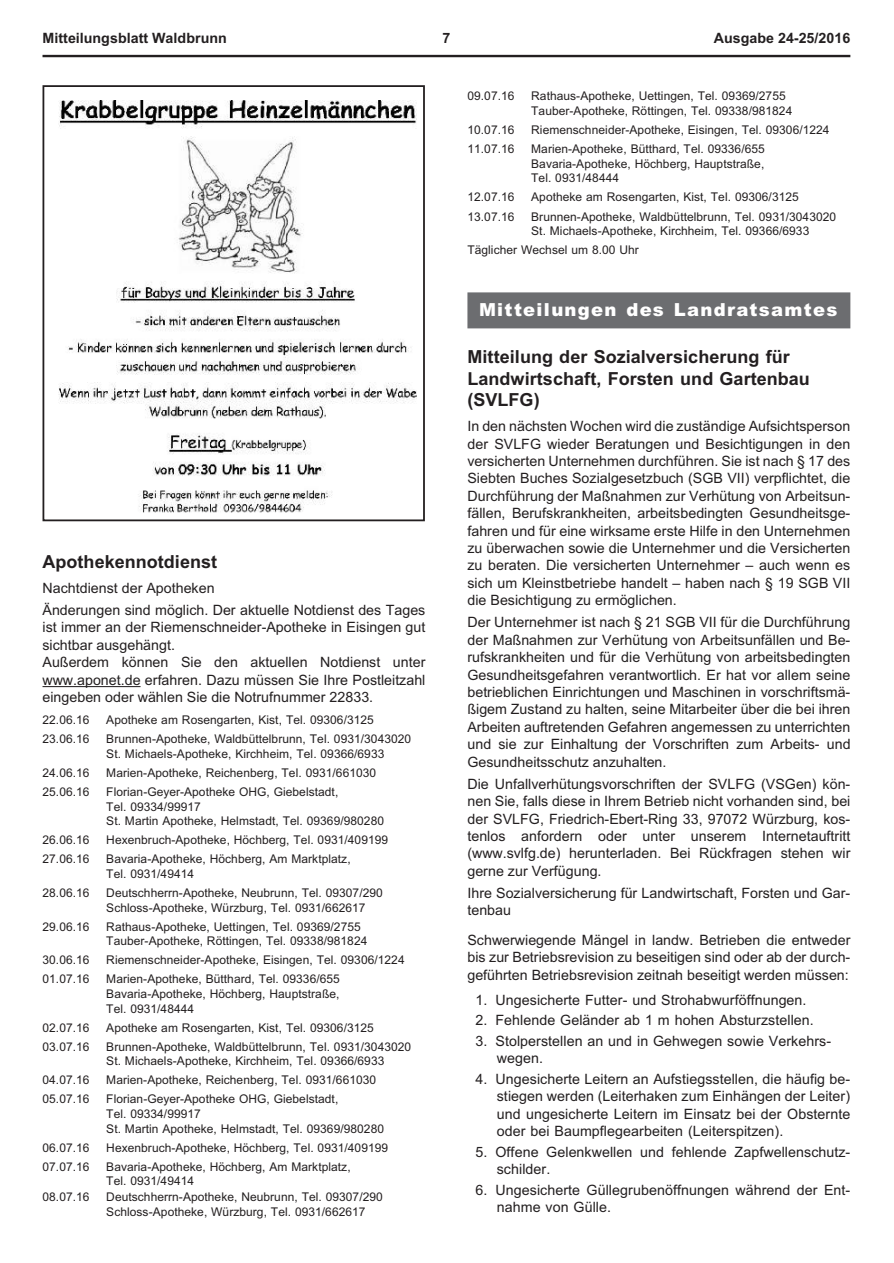
<style>
.page{position:relative;width:894px;height:1263px;background:#fff}
.page>*{position:absolute;margin:0;border:0;box-sizing:border-box;transform-origin:0 0}
.t1{font:700 18px/21.8px "Arial";color:#231f20}
.t2{font:900 18px "Arial";letter-spacing:.07em;color:#fff}
.t3{font:14.25px/17.4px "Arial";color:#231f20}
.t4{font:700 14.25px "Arial";letter-spacing:.005em;color:#231f20}
.t5{font:12px/14.7px "Arial";letter-spacing:.005em;color:#231f20}
</style>
<div class="page">
<hr style="left:43px;top:686px;width:98px;height:1px;background:#231f20">
<div style="left:467px;top:292px;width:383px;height:36px;background:#6c6d70"></div>
<hr style="left:43px;top:55px;width:807px;height:2px;background:#231f20">
<img style="left:58px;top:100px;width:358px;height:413px">
<div style="left:43px;top:85px;width:382px;height:436px;border:2px solid #231f20"></div>
<p class="t4" style="left:43px;top:32px;width:186px">Mitteilungsblatt Waldbrunn</p>
<p class="t4" style="left:442px;top:32px;width:9px">7</p>
<p class="t4" style="left:714px;top:32px;width:138px">Ausgabe 24-25/2016</p>
<p class="t1" style="left:43px;top:552px;width:176px">Apo the ken not dienst</p>
<p class="t3" style="left:43px;top:578px;width:384px;line-height:22.2px">Nacht dienst der Apo the ken<br>Än de run gen sind mög lich. Der ak tu el le Not dienst des Ta ges</p>
<p class="t3" style="left:43px;top:620px;width:384px">ist im mer an der Rie men schnei der-Apo the ke in Ei sin gen gut sicht bar aus ge hängt.<br>Au ßer dem kön nen Sie den ak tu el len Not dienst un ter www.apo net.de er fah ren. Dazu müs sen Sie Ihre Post leit zahl ein ge ben oder wäh len Sie die Not ruf num mer 22833.</p>
<p class="t5" style="left:43px;top:714px;width:49px">22.06.16</p>
<p class="t5" style="left:106px;top:714px;width:269px">Apo the ke am Ro sen gar ten, Kist, Tel. 09306/3125</p>
<p class="t5" style="left:43px;top:733px;width:49px">23.06.16</p>
<p class="t5" style="left:106px;top:733px;width:306px">Brun nen-Apo the ke, Wald büt tel brunn, Tel. 0931/3043020<br>St. Mi cha els-Apo the ke, Kirch heim, Tel. 09366/6933</p>
<p class="t5" style="left:43px;top:766px;width:49px">24.06.16</p>
<p class="t5" style="left:106px;top:766px;width:271px">Ma rien-Apo the ke, Rei chen berg, Tel. 0931/661030</p>
<p class="t5" style="left:43px;top:785px;width:49px">25.06.16</p>
<p class="t5" style="left:106px;top:785px;width:279px">Flo ri an-Gey er-Apo the ke OHG, Gie bels tadt,<br>Tel. 09334/99917<br>St. Mar tin Apo the ke, Helms tadt, Tel. 09369/980280</p>
<p class="t5" style="left:43px;top:834px;width:49px">26.06.16</p>
<p class="t5" style="left:106px;top:834px;width:283px">He xen bruch-Apo the ke, Höch berg, Tel. 0931/409199</p>
<p class="t5" style="left:43px;top:853px;width:49px">27.06.16</p>
<p class="t5" style="left:106px;top:853px;width:246px">Ba va ria-Apo the ke, Höch berg, Am Markt platz,<br>Tel. 0931/49414</p>
<p class="t5" style="left:43px;top:886px;width:49px">28.06.16</p>
<p class="t5" style="left:106px;top:886px;width:278px">Deutsch herrn-Apo the ke, Neu brunn, Tel. 09307/290<br>Schloss-Apo the ke, Würz burg, Tel. 0931/662617</p>
<p class="t5" style="left:43px;top:920px;width:49px">29.06.16</p>
<p class="t5" style="left:106px;top:920px;width:263px">Rat haus-Apo the ke, Uet tin gen, Tel. 09369/2755<br>Tau ber-Apo the ke, Röt tin gen, Tel. 09338/981824</p>
<p class="t5" style="left:43px;top:954px;width:49px">30.06.16</p>
<p class="t5" style="left:106px;top:954px;width:300px">Rie men schnei der-Apo the ke, Ei sin gen, Tel. 09306/1224</p>
<p class="t5" style="left:43px;top:973px;width:49px">01.07.16</p>
<p class="t5" style="left:106px;top:973px;width:235px;text-align:justify">Ma rien-Apo the ke, Bütt hard, Tel. 09336/655<br>Ba va ria-Apo the ke, Höch berg, Haupt stra ße, Tel. 0931/48444</p>
<p class="t5" style="left:43px;top:1021px;width:49px">02.07.16</p>
<p class="t5" style="left:106px;top:1021px;width:269px">Apo the ke am Ro sen gar ten, Kist, Tel. 09306/3125</p>
<p class="t5" style="left:43px;top:1040px;width:49px">03.07.16</p>
<p class="t5" style="left:106px;top:1040px;width:306px">Brun nen-Apo the ke, Wald büt tel brunn, Tel. 0931/3043020<br>St. Mi cha els-Apo the ke, Kirch heim, Tel. 09366/6933</p>
<p class="t5" style="left:43px;top:1074px;width:49px">04.07.16</p>
<p class="t5" style="left:106px;top:1074px;width:271px">Ma rien-Apo the ke, Rei chen berg, Tel. 0931/661030</p>
<p class="t5" style="left:43px;top:1093px;width:49px">05.07.16</p>
<p class="t5" style="left:106px;top:1093px;width:279px">Flo ri an-Gey er-Apo the ke OHG, Gie bels tadt,<br>Tel. 09334/99917<br>St. Mar tin Apo the ke, Helms tadt, Tel. 09369/980280</p>
<p class="t5" style="left:43px;top:1141px;width:49px">06.07.16</p>
<p class="t5" style="left:106px;top:1141px;width:283px">He xen bruch-Apo the ke, Höch berg, Tel. 0931/409199</p>
<p class="t5" style="left:43px;top:1160px;width:49px">07.07.16</p>
<p class="t5" style="left:106px;top:1160px;width:246px">Ba va ria-Apo the ke, Höch berg, Am Markt platz,<br>Tel. 0931/49414</p>
<p class="t5" style="left:43px;top:1191px;width:49px">08.07.16</p>
<p class="t5" style="left:106px;top:1191px;width:278px">Deutsch herrn-Apo the ke, Neu brunn, Tel. 09307/290<br>Schloss-Apo the ke, Würz burg, Tel. 0931/662617</p>
<p class="t5" style="left:467px;top:89px;width:49px">09.07.16</p>
<p class="t5" style="left:531px;top:89px;width:263px">Rat haus-Apo the ke, Uet tin gen, Tel. 09369/2755<br>Tau ber-Apo the ke, Röt tin gen, Tel. 09338/981824</p>
<p class="t5" style="left:467px;top:123px;width:49px">10.07.16</p>
<p class="t5" style="left:531px;top:123px;width:300px">Rie men schnei der-Apo the ke, Ei sin gen, Tel. 09306/1224</p>
<p class="t5" style="left:467px;top:142px;width:49px">11.07.16</p>
<p class="t5" style="left:531px;top:142px;width:235px;text-align:justify">Ma rien-Apo the ke, Bütt hard, Tel. 09336/655<br>Ba va ria-Apo the ke, Höch berg, Haupt stra ße, Tel. 0931/48444</p>
<p class="t5" style="left:467px;top:191px;width:49px">12.07.16</p>
<p class="t5" style="left:531px;top:191px;width:269px">Apo the ke am Ro sen gar ten, Kist, Tel. 09306/3125</p>
<p class="t5" style="left:467px;top:210px;width:49px">13.07.16</p>
<p class="t5" style="left:531px;top:210px;width:306px">Brun nen-Apo the ke, Wald büt tel brunn, Tel. 0931/3043020<br>St. Mi cha els-Apo the ke, Kirch heim, Tel. 09366/6933</p>
<p class="t5" style="left:467px;top:244px;width:173px">Täg li cher Wech sel um 8.00 Uhr</p>
<p class="t2" style="left:479px;top:303px;width:360px">Mit tei lun gen des Landratsamtes</p>
<p class="t1" style="left:467px;top:347px;width:344px">Mit tei lung der So zial ver si che rung für<br>Land wirt schaft, Fors ten und Gar ten bau (SVLFG)</p>
<p class="t3" style="left:467px;top:419px;width:385px;text-align:justify">In den nächs ten Wo chen wird die zu stän di ge Auf sicht sper son der SVLFG wie der Be ra tun gen und Be sich ti gun gen in den ver si cher ten Un ter neh men durch füh ren. Sie ist nach § 17 des Sieb ten Bu ches So zial ge setz buch (SGB VII) ver pflich tet, die Durch füh rung der Maß nah men zur Ver hü tung von Ar beits un - fäl len, Be rufs krank hei ten, ar beits be ding ten Ge sund heits ge - fah ren und für eine wirk sa me ers te Hil fe in den Un ter neh men zu über wa chen so wie die Un ter neh mer und die Ver si cher ten zu be ra ten. Die ver si cher ten Un ter neh mer – auch wenn es sich um Kleinst be trie be handelt – haben nach § 19 SGB VII die Besichtigung zu ermöglichen.</p>
<p class="t3" style="left:467px;top:615px;width:385px;text-align:justify">Der Un ter neh mer ist nach § 21 SGB VII für die Durch füh rung der Maß nah men zur Ver hü tung von Ar beits un fäl len und Be - rufs krank hei ten und für die Ver hü tung von ar beits be ding ten Ge sund heits ge fah ren ver ant wort lich. Er hat vor al lem sei ne be trieb li chen Ein rich tun gen und Ma schi nen in vor schrifts mä - ßi gem Zu stand zu hal ten, sei ne Mit ar bei ter über die bei ih ren Ar bei ten auf tre ten den Ge fah ren an ge mes sen zu un ter rich ten und sie zur Ein hal tung der Vorschriften zum Arbeits- und Gesundheitsschutz anzuhalten.</p>
<p class="t3" style="left:467px;top:776px;width:385px;text-align:justify">Die Un fall ver hü tungs vor schrif ten der SVLFG (VSGen) kön - nen Sie, falls die se in Ih rem Be trieb nicht vor han den sind, bei der SVLFG, Fried rich-Ebert-Ring 33, 97072 Würz burg, kos - ten los an for dern oder un ter un se rem In ter net auf tritt (www.svlfg.de) he run ter la den. Bei Rüc kfra gen ste hen wir gerne zur Verfügung.</p>
<p class="t3" style="left:467px;top:886px;width:384px">Ihre So zial ver si che rung für Land wirt schaft, Fors ten und Gar - ten bau</p>
<p class="t3" style="left:467px;top:932px;width:385px;text-align:justify">Schwer wie gen de Män gel in landw. Be trie ben die ent we der bis zur Be triebs re vi si on zu be sei ti gen sind oder ab der durch - ge führ ten Be triebs re vi si on zeit nah be sei tigt wer den müs sen:</p>
<p class="t3" style="left:475px;top:992px;width:333px">1. Un ge si cher te Fut ter- und Stroh ab wurf öff nun gen.</p>
<p class="t3" style="left:475px;top:1013px;width:340px">2. Feh len de Ge län der ab 1 m ho hen Ab sturz stel len.</p>
<p class="t3" style="left:497px;top:1033px;width:336px;text-indent:-21px">3. Stol per stel len an und in Geh we gen so wie Ver kehrs&shy;we gen.</p>
<p class="t3" style="left:497px;top:1071px;width:355px;text-align:justify;text-indent:-21px">4. Un ge si cher te Lei tern an Auf stiegs stel len, die häu fig be - stie gen wer den (Lei ter ha ken zum Ein hän gen der Lei ter) und un ge si cher te Lei tern im Ein satz bei der Obst ern te oder bei Baum pfle ge ar bei ten (Lei ter spit zen).</p>
<p class="t3" style="left:497px;top:1144px;width:355px;text-indent:-21px">5. Of fe ne Ge lenk wel len und feh len de Zapf wel len schutz - schil der.</p>
<p class="t3" style="left:497px;top:1182px;width:355px;text-indent:-21px">6. Un ge si cher te Gül le gru ben öff nun gen wäh rend der Ent - nah me von Gül le.</p>
</div>
